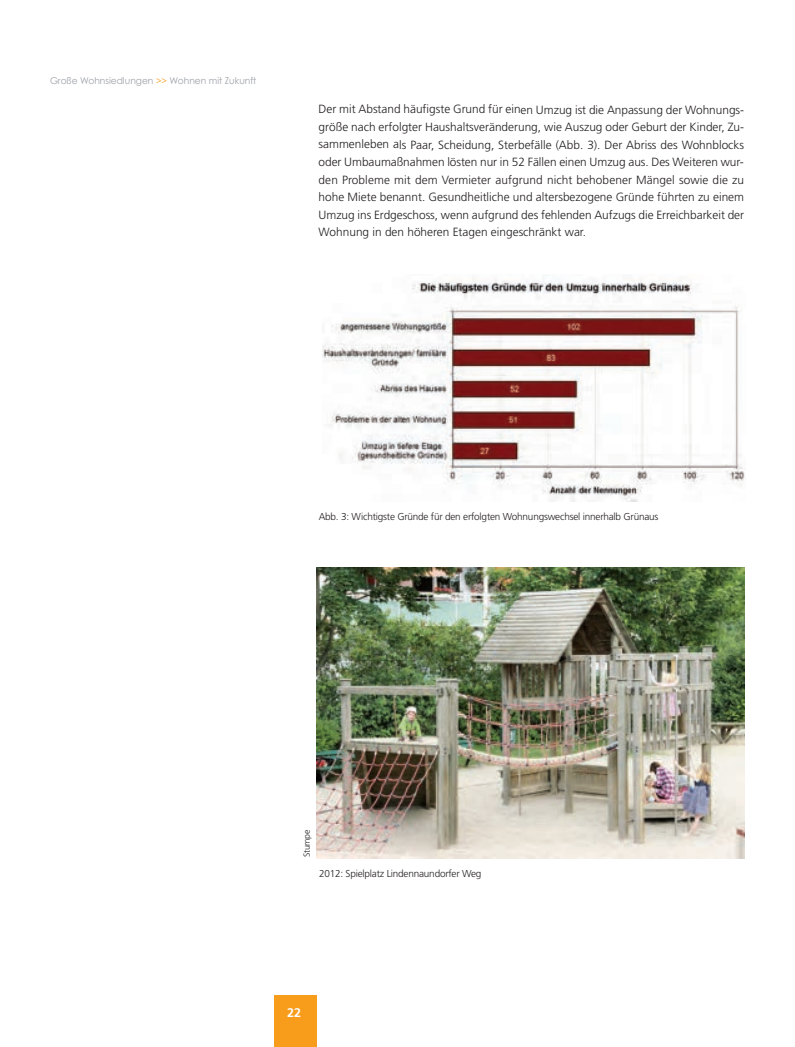
<style>
.page{position:relative;width:795px;height:1047px;background:#fff}
.page>*{position:absolute;margin:0;border:0;box-sizing:border-box;transform-origin:0 0}
.t1{font:700 12.5px "Frutiger";color:#fff}
.t2{font:300 11.88px/17.5px "Frutiger";color:#231f20;text-align:justify}
.t3{font:300 10px "Frutiger";letter-spacing:-.02em;color:#231f20}
.t4{font:9.38px "Century Gothic";color:#9da1a7}
.t5{font:300 8.75px "Frutiger";letter-spacing:-.02em;color:#231f20}
.s1{color:#f89c1c}
</style>
<div class="page">
<div style="left:274px;top:994px;width:42px;height:52px;background:#f89c1c"></div>
<img style="left:316px;top:567px;width:429px;height:290px">
<img style="left:322px;top:277px;width:423px;height:225px">
<p class="t4" style="left:50px;top:74px;width:208px">Große Wohnsiedlungen <span class="s1">&gt;&gt;</span> Wohnen mit zukunft</p>
<p class="t2" style="left:318px;top:101px;width:427px">Der mit Abstand häufigste Grund für einen Umzug ist die Anpassung der Wohnungs&shy;größe nach erfolgter Haushaltsveränderung, wie Auszug oder Geburt der Kinder, Zu&shy;sammenleben als Paar, Scheidung, Sterbefälle (Abb. 3). Der Abriss des Wohnblocks oder Umbaumaßnahmen lösten nur in 52 Fällen einen Umzug aus. Des Weiteren wur&shy;den Probleme mit dem Vermieter aufgrund nicht behobener Mängel sowie die zu hohe Miete benannt. Gesundheitliche und altersbezogene Gründe führten zu einem Umzug ins Erdgeschoss, wenn aufgrund des fehlenden Aufzugs die Erreichbarkeit der Wohnung in den höheren Etagen eingeschränkt war.</p>
<p class="t3" style="left:319px;top:512px;width:341px">Abb. 3: Wichtigste Gründe für den erfolgten Wohnungswechsel innerhalb Grünaus</p>
<p class="t5" style="left:303px;top:857px;width:29px;rotate:-90deg">Stumpe</p>
<p class="t3" style="left:319px;top:868px;width:164px">2012: Spielplatz Lindennaundorfer Weg</p>
<p class="t1" style="left:287px;top:1007px;width:15px">22</p>
</div>
